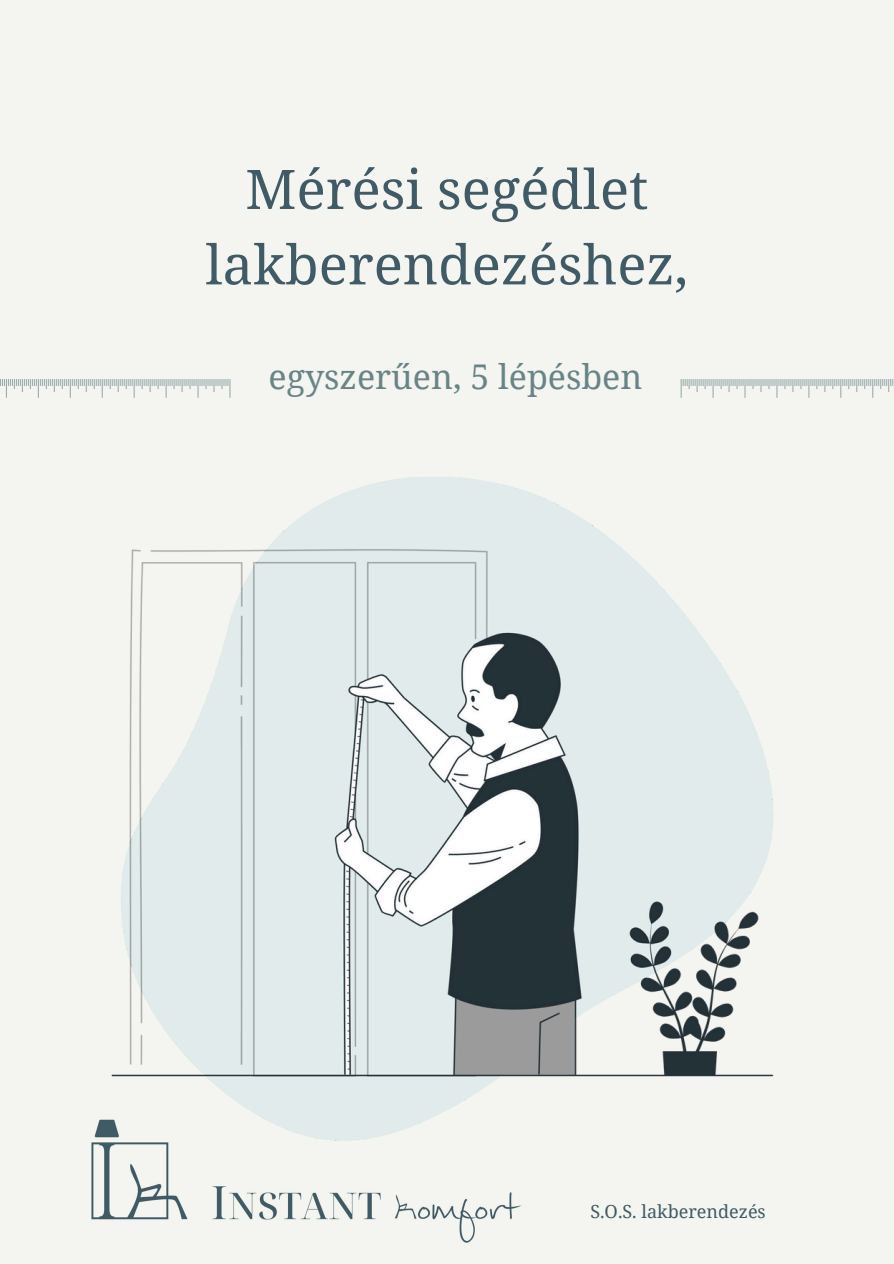
<style>
.page{position:relative;width:894px;height:1264px;background:#fff}
.page>*{position:absolute;margin:0;border:0;box-sizing:border-box;transform-origin:0 0}
.t1{font:54.6px/75.3px "Noto Serif";color:#405a66;text-align:center}
.t2{font:34.05px "Noto Serif";color:#688487}
.t3{font:18px "Noto Serif";color:#405a66}
</style>
<div class="page">
<div style="left:0;top:0;width:893px;height:1263px;background:#f4f5f0"></div>
<img style="left:111px;top:476px;width:663px;height:665px">
<svg style="left:0;top:379px;width:230px;height:19px"></svg>
<svg style="left:680px;top:379px;width:213px;height:19px"></svg>
<img style="left:91px;top:1117px;width:100px;height:103px">
<img style="left:212px;top:1186px;width:309px;height:57px">
<p class="t1" style="left:205px;top:150px;width:484px">Mérési segédlet lakberendezéshez,</p>
<h2 class="t2" style="left:268px;top:353px;width:375px">egyszerűen, 5 lépésben</h2>
<p class="t3" style="left:590px;top:1198px;width:177px">S.O.S. lakberendezés</p>
</div>
